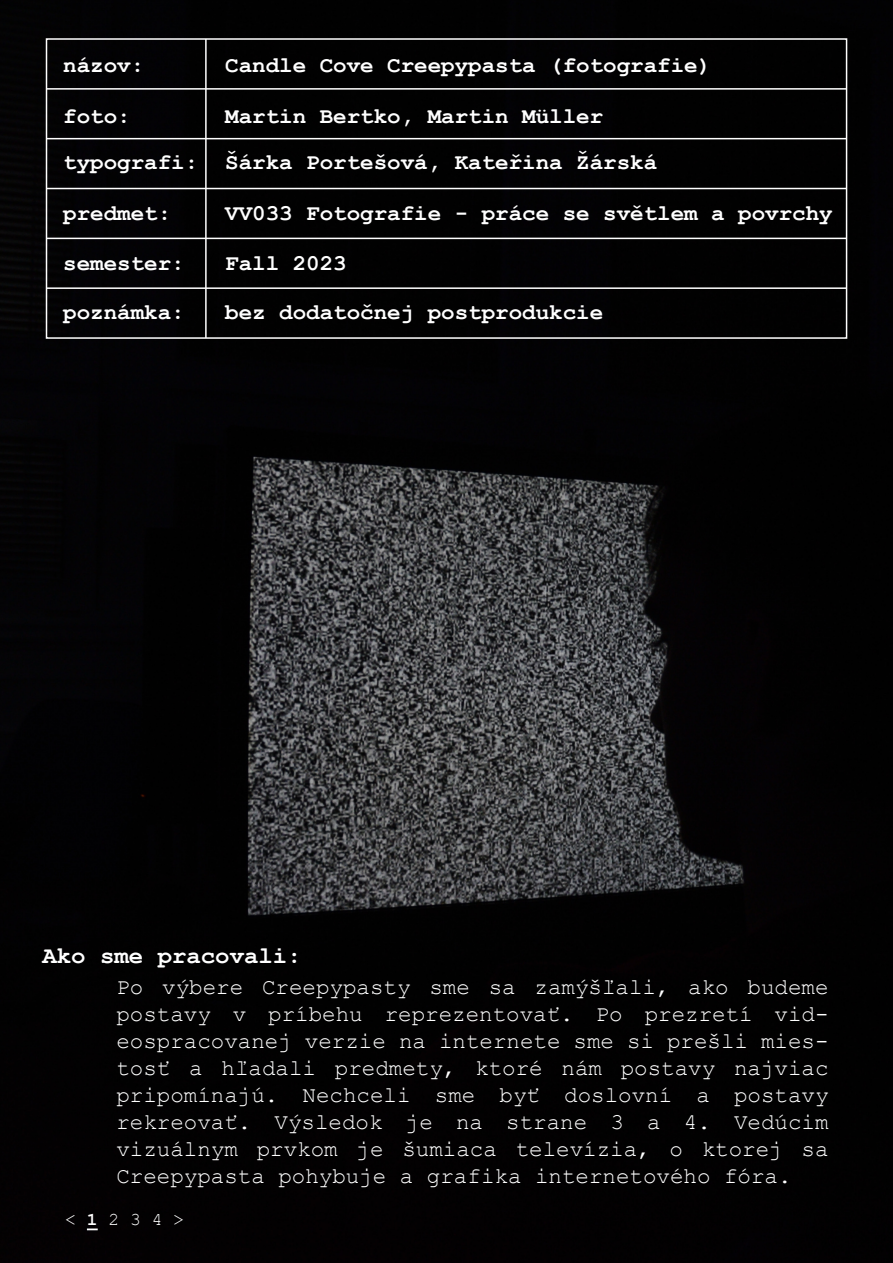
<style>
.page{position:relative;width:893px;height:1263px;background:#fff}
.page>*{position:absolute;margin:0;border:0;box-sizing:border-box;transform-origin:0 0}
.t1{font:700 24px "Courier New";color:#fff}
.t2{font:22.5px/27px "Courier New";color:#fff;text-align:justify}
.t3{font:700 22.5px/46px "Courier New";color:#fff}
.t4{font:18px "Courier New";color:#fff}
.s1{font-weight:700}
</style>
<div class="page">
<img style="left:0;top:0;width:893px;height:1263px">
<div style="left:46px;top:38px;width:801px;height:301px;border:2px solid #fff"></div>
<hr style="left:46px;top:287px;width:801px;height:2px;background:#fff">
<hr style="left:46px;top:238px;width:801px;height:1px;background:#fff">
<hr style="left:46px;top:188px;width:801px;height:1px;background:#fff">
<hr style="left:46px;top:138px;width:801px;height:1px;background:#fff">
<hr style="left:46px;top:88px;width:801px;height:2px;background:#fff">
<hr style="left:205px;top:39px;width:2px;height:299px;background:#fff">
<svg style="left:87px;top:1228px;width:11px;height:2px"></svg>
<p class="t3" style="left:63px;top:42px;width:83px">názov:</p>
<p class="t3" style="left:225px;top:42px;width:488px">Candle Cove Creepypasta (fotografie)</p>
<p class="t3" style="left:63px;top:93px;width:596px;text-indent:162px">Martin Bertko, Martin Müller typografi: Šárka Portešová, Kateřina Žárská</p>
<p class="t3" style="left:63px;top:93px;width:69px">foto:</p>
<p class="t3" style="left:63px;top:190px;width:109px">predmet:</p>
<p class="t3" style="left:225px;top:190px;width:609px">VV033 Fotografie - práce se světlem a povrchy</p>
<p class="t3" style="left:63px;top:239px;width:123px">semester:</p>
<p class="t3" style="left:225px;top:239px;width:123px">Fall 2023</p>
<p class="t3" style="left:63px;top:288px;width:123px">poznámka:</p>
<p class="t3" style="left:225px;top:288px;width:380px">bez dodatočnej postprodukcie</p>
<p class="t1" style="left:43px;top:940px;width:261px">Ako sme pracovali:</p>
<p class="t2" style="left:116px;top:972px;width:714px">Po výbere Creepypasty sme sa zamýšľali, ako budeme postavy v príbehu reprezentovať. Po prezretí vid&shy;eospracovanej verzie na internete sme si prešli mies&shy;tosť a hľadali predmety, ktoré nám postavy najviac pripomínajú. Nechceli sme byť doslovní a postavy rekreovať. Výsledok je na strane 3 a 4. Vedúcim vizuálnym prvkom je šumiaca televízia, o ktorej sa Creepypasta pohybuje a grafika internetového fóra.</p>
<p class="t4" style="left:65px;top:1208px;width:120px">&lt; <span class="s1">1</span> 2 3 4 &gt;</p>
</div>
